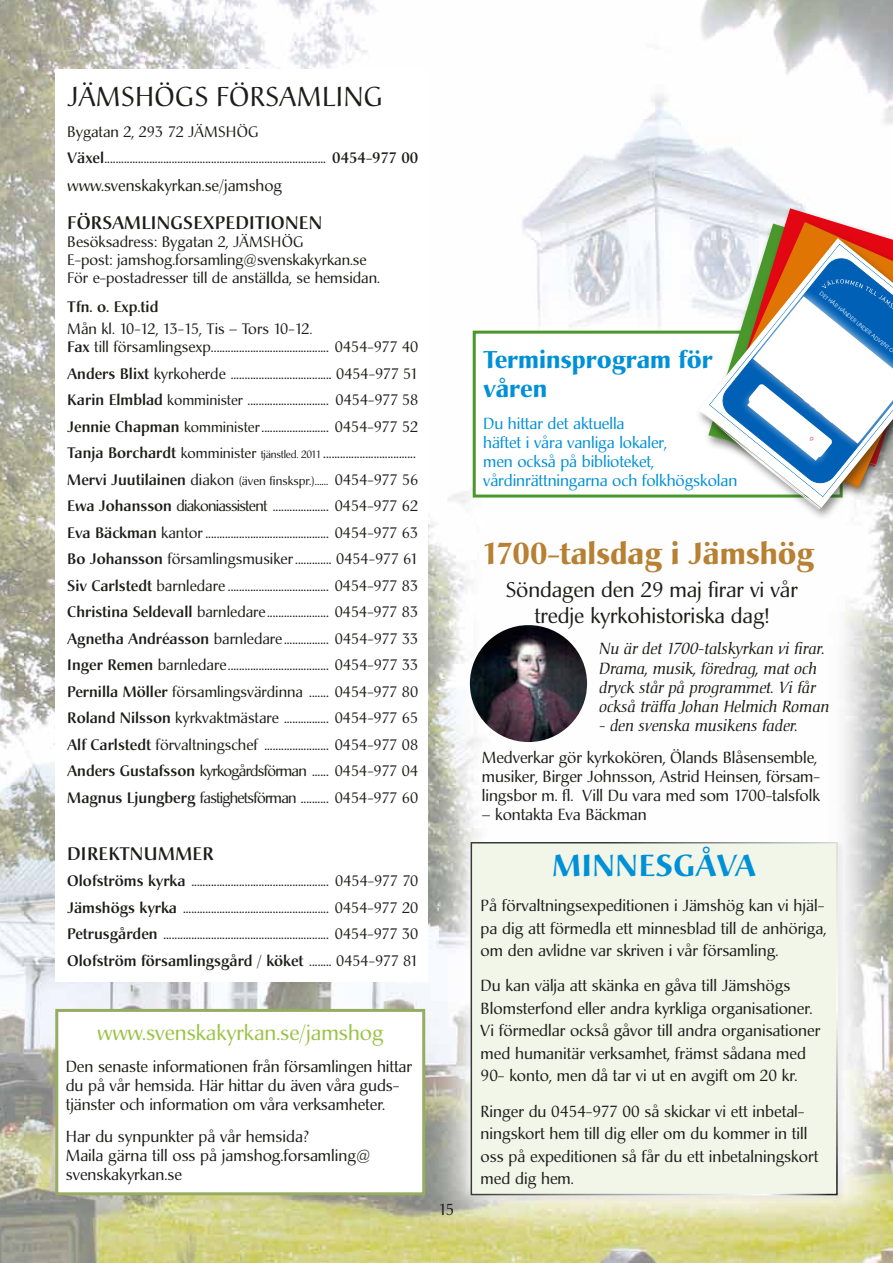
<style>
.page{position:relative;width:893px;height:1263px;background:#fff}
.page>*{position:absolute;margin:0;border:0;box-sizing:border-box;transform-origin:0 0}
.t1{font:700 30px "Christiana";color:#b78032}
.t2{font:700 30px "Christiana";letter-spacing:.02em;color:#0090d7}
.t3{font:27px "Christiana";letter-spacing:.01em;color:#1d1d1b}
.t4{font:700 24px/28.8px "Christiana";color:#0090d7}
.t5{font:21px/25.2px "Christiana";letter-spacing:-.005em;color:#1d1d1b;text-align:center}
.t6{font:21px "Christiana";color:#9cc348}
.t7{font:500 18px "Christiana";letter-spacing:.015em;color:#1d1d1b}
.t8{font:15.9px/22.5px "Christiana";color:#1d1d1b}
.t9{font:italic 15.9px/19px "Christiana";letter-spacing:-.005em;color:#1d1d1b}
.t10{font:15.9px/19px "Christiana";letter-spacing:-.005em;color:#0090d7}
.t11{font:15.75px "Christiana";color:#1d1d1b}
.t12{font:15px/26.5px "Christiana";color:#1d1d1b;text-align:justify}
.t13{font:15px/22.2px "Christiana";letter-spacing:-.04em;color:#1d1d1b}
.t14{font:12px "Christiana";color:#1d1d1b}
.t15{font:5.4px "Avant Garde";color:#fff}
.s1{font-weight:500}
.s2{font-size:13.5px}
.s3{font-size:14.25px}
.s4{font-size:10.5px}
.s5{font-weight:500;font-size:15px}
.s6{font-size:15px}
</style>
<div class="page">
<img style="left:0;top:0;width:893px;height:1263px">
<div style="left:55px;top:69px;width:372px;height:913px;background:#fff"></div>
<div style="left:57px;top:1010px;width:367px;height:184px;background:#fff"></div>
<div style="left:55px;top:1009px;width:370px;height:186px;border:3px solid #96ac60"></div>
<div style="left:474px;top:332px;width:367px;height:164px;background:#fff"></div>
<div style="left:473px;top:331px;width:370px;height:166px;border:3px solid #4a982b"></div>
<div style="left:694px;top:236px;width:199px;height:286px;background:#1d1d1b;opacity:.5"></div>
<svg style="left:698px;top:238px;width:195px;height:272px"></svg>
<svg style="left:709px;top:244px;width:184px;height:253px"></svg>
<div style="left:461px;top:832px;width:386px;height:373px;background:#fff;opacity:.75"></div>
<div style="left:471px;top:843px;width:366px;height:351px;background:#f2f6e8"></div>
<div style="left:471px;top:842px;width:367px;height:353px;border:2px solid #fff"></div>
<img style="left:470px;top:625px;width:117px;height:117px;border-radius:59px">
<svg style="left:720px;top:208px;width:173px;height:277px"></svg>
<h2 class="t3" style="left:67px;top:80px;width:317px">JÄMSHÖGS FÖRSAMLING</h2>
<p class="t12" style="left:67px;top:119px;width:352px">Bygatan 2, 293 72 JÄMSHÖG<br><span class="s1">Växel</span>............................................................................... <span class="s1">0454-977 00</span></p>
<p class="t11" style="left:67px;top:175px;width:216px">www.svenskakyrkan.se/jamshog</p>
<p class="t7" style="left:67px;top:212px;width:59px">FÖRsaml</p>
<p class="t7" style="left:151px;top:212px;width:170px">ingSEXPEDITIONEN</p>
<p class="t12" style="left:67px;top:233px;width:314px;line-height:18px;text-align:left">Besöksadress: Bygatan 2, JÄMSHÖG<br>E-post: jamshog.forsamling@svenskakyrkan.se<br>För e-postadresser till de anställda, se hemsidan.</p>
<p class="t13" style="left:67px;top:296px;width:246px"><span class="s1">Tfn. o. Exp.tid<br></span>Mån kl. 10-12, 13-15, Tis – Tors 10-12<span class="s2">.</span></p>
<p class="t12" style="left:67px;top:334px;width:352px"><span class="s1">Fax</span> till församlingsexp.......................................... 0454-977 40<br><span class="s1">Anders Blixt</span> kyrkoherde .................................... 0454-977 51<br><span class="s1">Karin Elmblad</span> <span class="s3">komminister</span> ............................. 0454-977 58<br><span class="s1">Jennie Chapman</span> <span class="s3">komminister</span>........................ 0454-977 52<br><span class="s1">Tanja Borchardt</span> <span class="s3">komminister</span> <span class="s4">tjänstled. 2011</span> .................................</p>
<p class="t14" style="left:67px;top:473px;width:352px"><span class="s5">Mervi Juutilainen</span> <span class="s6">diakon</span> (även finskspr.)...... <span class="s6">0454-977 56</span></p>
<p class="t12" style="left:67px;top:493px;width:352px"><span class="s1">Ewa Johansson</span> diakoniassistent .................... 0454-977 62<br><span class="s1">Eva Bäckman</span> kantor ............................................ 0454-977 63<br><span class="s1">Bo Johansson</span> församlingsmusiker............. 0454-977 61<br><span class="s1">Siv Carlstedt</span> barnledare .................................... 0454-977 83<br><span class="s1">Christina Seldevall</span> barnledare...................... 0454-977 83<br><span class="s1">Agnetha Andréasson</span> barnledare................ 0454-977 33<br><span class="s1">I nger Remen</span> barnledare.................................... 0454-977 33<br><span class="s1">Pernilla Möller</span> församlingsvärdinna ....... 0454-977 80<br><span class="s1">Roland Nilsson</span> kyrkvaktmästare ................ 0454-977 65<br><span class="s1">Alf Carlstedt</span> förvaltningschef ....................... 0454-977 08<br><span class="s1">Anders Gustafsson</span> kyrkogårdsförman ...... 0454-977 04<br><span class="s1">Magnus Ljungberg</span> fastighetsförman .......... 0454-977 60</p>
<p class="t7" style="left:67px;top:842px;width:106px">DI REKTnummer</p>
<p class="t12" style="left:67px;top:868px;width:352px"><span class="s1">Olofströms kyrka</span> ................................................. 0454-977 70<br><span class="s1">Jämshögs kyrka</span> .................................................... 0454-977 20<br><span class="s1">Petrusgården</span> ........................................................... 0454-977 30<br><span class="s1">Olofström församlingsgård / köket</span> ........ 0454-977 81</p>
<h3 class="t6" style="left:97px;top:1020px;width:288px">www.svenskakyrkan.se/jamshog</h3>
<p class="t8" style="left:66px;top:1057px;width:348px;line-height:19px">Den senaste informationen från församlingen hittar du på vår hemsida. Här hittar du även våra guds&shy;tjänster och information om våra verksamheter.</p>
<p class="t8" style="left:66px;top:1127px;width:306px;line-height:19px">Har du synpunkter på vår hemsida?<br>Maila gärna till oss på jamshog.forsamling@ svenskakyrkan.se</p>
<p class="t11" style="left:439px;top:1199px;width:17px">15</p>
<h3 class="t4" style="left:483px;top:345px;width:231px">Terminsprogram för våren</h3>
<p class="t10" style="left:483px;top:414px;width:256px">Du hittar det aktuella<br>häftet i våra vanliga lokaler,<br>men också på biblioteket, vårdinrättningarna och folkhögskolan</p>
<p class="t15" style="left:822px;top:290px;width:95px;rotate:39deg">DET HÄR HÄNDER UNDER ADVENT O</p>
<h1 class="t1" style="left:482px;top:534px;width:334px">1700-talsdag i Jämshög</h1>
<h3 class="t5" style="left:506px;top:578px;width:293px">Söndagen den 29 maj firar vi vår tredje kyrkohistoriska dag!</h3>
<p class="t9" style="left:600px;top:639px;width:232px">Nu är det 1700-talskyrkan vi firar.<br>Drama, musik, föredrag, mat och dryck står på programmet. Vi får också träffa Johan Helmich Roman</p>
<p class="t9" style="left:600px;top:716px;width:200px">- den svenska musikens fader.</p>
<p class="t8" style="left:482px;top:748px;width:340px;line-height:19px">Medverkar gör kyrkokören, Ölands Blåsensemble, musiker, Birger Johnsson, Astrid Heinsen, försam&shy;lingsbor m. fl. Vill Du vara med som 1700-talsfolk</p>
<p class="t8" style="left:482px;top:803px;width:166px">– kontakta Eva Bäckman</p>
<h1 class="t2" style="left:552px;top:846px;width:205px">MINNESGÅVA</h1>
<p class="t8" style="left:481px;top:894px;width:347px">På förvaltningsexpeditionen i Jämshög kan vi hjäl&shy;pa dig att förmedla ett minnesblad till de anhöriga, om den avlidne var skriven i vår församling.</p>
<p class="t8" style="left:481px;top:975px;width:341px">Du kan välja att skänka en gåva till Jämshögs Blomsterfond eller andra kyrkliga organisationer.<br>Vi förmedlar också gåvor till andra organisationer med humanitär verksamhet, främst sådana med 90- konto, men då tar vi ut en avgift om 20 kr.</p>
<p class="t8" style="left:481px;top:1100px;width:339px">Ringer du 0454-977 00 så skickar vi ett inbetal&shy;ningskort hem till dig eller om du kommer in till oss på expeditionen så får du ett inbetalningskort med dig hem.</p>
</div>
